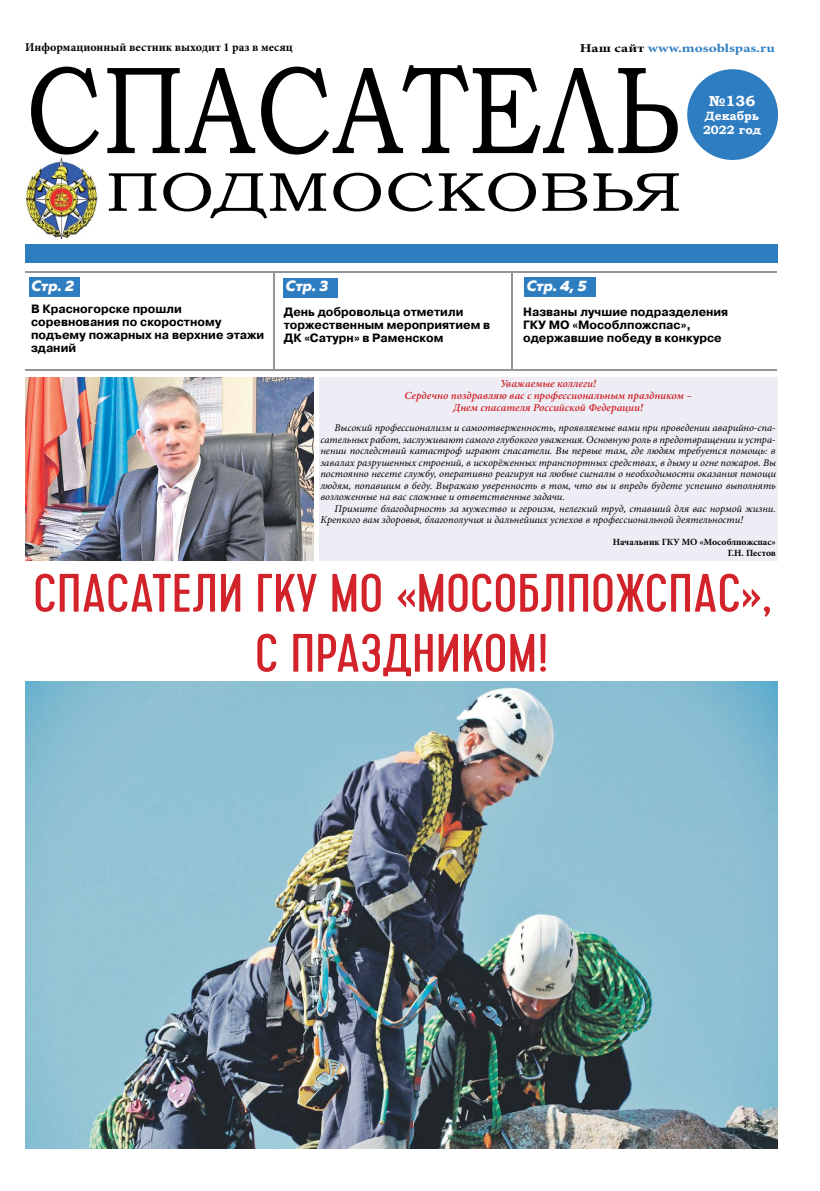
<style>
.page{position:relative;width:820px;height:1191px;background:#fff}
.page>*{position:absolute;margin:0;border:0;box-sizing:border-box;transform-origin:0 0}
.t1{font:124.8px "Bookman Old Style";color:#000;scale:.83 1}
.t2{font:55px "Bookman Old Style";color:#000;scale:1.25 1}
.t3{font:54px/60px "Cervo";color:#d2232a;text-align:center;scale:1.1 1}
.t4{font:15px "Muller Regular 14";letter-spacing:-.005em;color:#fff}
.t5{font:700 14.7px "Bookman Old Style";color:#fff}
.t6{font:700 12px/13px "Pragmatica C";color:#000}
.t7{font:700 12px "Minion Pro";color:#000}
.t8{font:700 12px "Minion Pro";letter-spacing:.005em;color:#2f7dc1;scale:1.27 1}
.t9{font:700 12px/14.4px "Bookman Old Style";color:#fff}
.t10{font:italic 600 10.8px/12px "Minion Pro";color:#d2232a;text-align:center}
.t11{font:italic 10.3px/11.5px "Minion Pro";color:#000;text-align:justify}
.t12{font:700 9.5px/10.5px "Minion Pro";color:#000;text-align:right}
.s1{color:#000}
</style>
<div class="page">
<div style="left:25px;top:244px;width:752px;height:19px;background:#2f7dc1"></div>
<div style="left:687px;top:69px;width:90px;height:91px;background:#2f7dc1;border-radius:50%"></div>
<img style="left:26px;top:157px;width:71px;height:82px">
<img style="left:25px;top:682px;width:751px;height:466px">
<div style="left:319px;top:377px;width:458px;height:183px;background:#eeedf5"></div>
<div style="left:29px;top:277px;width:50px;height:20px;background:#2f7dc1"></div>
<div style="left:283px;top:278px;width:54px;height:20px;background:#2f7dc1"></div>
<div style="left:523px;top:277px;width:72px;height:20px;background:#2f7dc1"></div>
<hr style="left:274px;top:272px;width:1px;height:97px;background:#939598">
<hr style="left:511px;top:273px;width:1px;height:97px;background:#939598">
<hr style="left:25px;top:369px;width:751px;height:1px;background:#939598">
<hr style="left:26px;top:272px;width:750px;height:1px;background:#939598">
<img style="left:25px;top:377px;width:288px;height:183px">
<p class="t7" style="left:25px;top:43px;width:269px">Информационный вестник выходит 1 раз в месяц</p>
<p class="t8" style="left:579px;top:43px;width:155px"><span class="s1">Наш сайт</span> www.mosoblspas.ru</p>
<h1 class="t1" style="left:25px;top:36px;width:787px">СПАСАТЕЛЬ</h1>
<h2 class="t2" style="left:105px;top:159px;width:462px">ПОДМОСКОВЬЯ</h2>
<h3 class="t5" style="left:708px;top:92px;width:48px">№136</h3>
<p class="t9" style="left:702px;top:108px;width:60px">Декабрь<br>2022 год</p>
<h3 class="t4" style="left:31px;top:280px;width:44px">Стр. 2</h3>
<h3 class="t4" style="left:286px;top:280px;width:44px">Стр. 3</h3>
<h3 class="t4" style="left:526px;top:280px;width:61px">Стр. 4, 5</h3>
<p class="t6" style="left:523px;top:306px;width:206px">Названы лучшие подразделения<br>ГКУ МО «Мособлпожспас», одержавшие победу в конкурсе</p>
<p class="t6" style="left:31px;top:303px;width:235px">В Красногорске прошли соревнования по скоростному подъему пожарных на верхние этажи зданий</p>
<p class="t6" style="left:284px;top:306px;width:208px">День добровольца отметили торжественным мероприятием в<br>ДК «Сатурн» в Раменском</p>
<p class="t10" style="left:404px;top:378px;width:289px">Уважаемые коллеги!<br>Сердечно поздравляю вас с профессиональным праздником –<br>Днем спасателя Российской Федерации!</p>
<p class="t11" style="left:320px;top:423px;width:457px;text-indent:14px">Высокий профессионализм и самоотверженность, проявляемые вами при проведении аварийно-спа&shy;сательных работ, заслуживают самого глубокого уважения. Основную роль в предотвращении и устра&shy;нении последствий катастроф играют спасатели. Вы первые там, где людям требуется помощь: в завалах разрушенных строений, в искорёженных транспортных средствах, в дыму и огне пожаров. Вы постоянно несете службу, оперативно реагируя на любые сигналы о необходимости оказания помощи людям, попавшим в беду. Выражаю уверенность в том, что вы и впредь будете успешно выполнять возложенные на вас сложные и ответственные задачи.</p>
<p class="t11" style="left:320px;top:503px;width:457px;text-indent:14px">Примите благодарность за мужество и героизм, нелегкий труд, ставший для вас нормой жизни.<br>Крепкого вам здоровья, благополучия и дальнейших успехов в профессиональной деятельности!</p>
<p class="t12" style="left:612px;top:538px;width:164px">Начальник ГКУ МО «Мособлпожспас»<br>Г.Н. Пестов</p>
<h3 class="t3" style="left:33px;top:568px;width:671px">СПАСАТЕЛИ ГКУ МО «МОСОБЛПОЖСПАС»,<br>С ПРАЗДНИКОМ!</h3>
</div>
